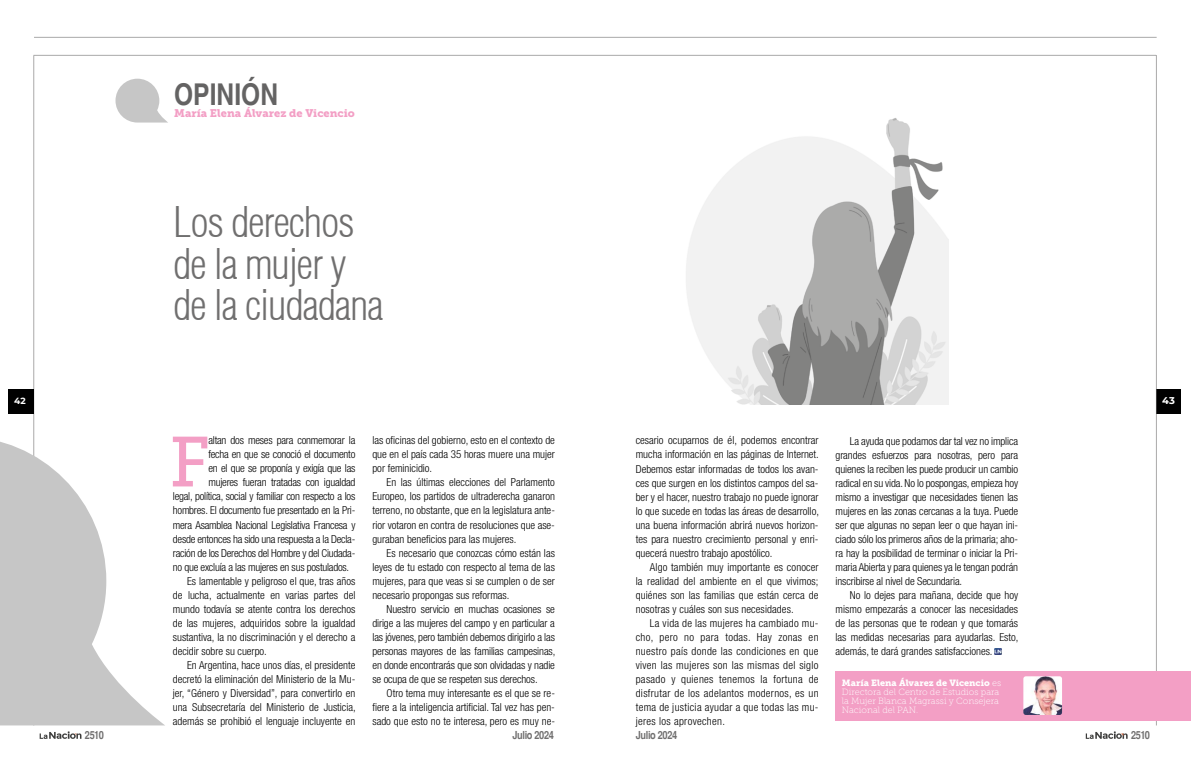
<style>
.page{position:relative;width:1191px;height:766px;background:#fff}
.page>*{position:absolute;margin:0;border:0;box-sizing:border-box;transform-origin:0 0}
.t1{font:70.5px "Museo Slab 500";color:#f39fc5}
.t2{font:300 condensed 41.3px/41.3px "Helvetica";letter-spacing:-.025em;color:#706f6f}
.t3{font:700 condensed 30px "Helvetica";color:#646363}
.t4{font:700 condensed 11.2px "Helvetica";letter-spacing:-.03em;color:#706f6f}
.t5{font:300 condensed 11px/14px "Helvetica Neue LT Std";color:#000;text-align:justify}
.t6{font:300 condensed 11px "Helvetica Neue LT Std";letter-spacing:-.02em;color:#000}
.t7{font:11px "Museo Slab 900";color:#f39fc5}
.t8{font:700 9.9px "Montserrat";color:#fff}
.t9{font:9px/9px "Museo Slab 100";color:#fff;text-align:justify}
.t10{font:9px "Museo Slab 900";color:#fff}
.s1{font-family:"Museo Slab 100"}
</style>
<div class="page">
<hr style="left:34px;top:37px;width:1122px;height:1px;background:#706f6f">
<hr style="left:34px;top:55px;width:1122px;height:1px;background:#706f6f">
<div style="left:8px;top:388px;width:25px;height:25px;background:#000"></div>
<div style="left:1156px;top:388px;width:25px;height:25px;background:#000"></div>
<svg style="left:40px;top:731px;width:41px;height:7px"></svg>
<svg style="left:1085px;top:731px;width:42px;height:7px"></svg>
<hr style="left:34px;top:56px;width:1px;height:669px;background:#706f6f">
<hr style="left:1156px;top:55px;width:1px;height:670px;background:#706f6f">
<div style="left:9px;top:388px;width:25px;height:25px;background:#000"></div>
<svg style="left:115px;top:79px;width:52px;height:43px"></svg>
<img style="left:686px;top:118px;width:262px;height:287px">
<div style="left:835px;top:671px;width:356px;height:50px;background:#f39fc5"></div>
<img style="left:1023px;top:676px;width:39px;height:38px">
<svg style="left:994px;top:648px;width:7px;height:6px"></svg>
<svg style="left:0;top:436px;width:164px;height:289px;fill:#c6c6c6"></svg>
<h3 class="t3" style="left:174px;top:76px;width:105px">OPINIÓN</h3>
<p class="t7" style="left:174px;top:106px;width:182px">María Elena Álvarez de Vicencio</p>
<h2 class="t2" style="left:173px;top:201px;width:212px">Los derechos de la mujer y de la ciudadana</h2>
<p class="t8" style="left:15px;top:393px;width:14px">42</p>
<p class="t8" style="left:1162px;top:393px;width:14px">43</p>
<h1 class="t1" style="left:169px;top:422px;width:42px">F</h1>
<p class="t6" style="left:208px;top:434px;width:148px">altan dos meses para conmemorar la</p>
<p class="t6" style="left:208px;top:448px;width:148px">fecha en que se conoció el documento</p>
<p class="t6" style="left:208px;top:462px;width:148px">en el que se proponía y exigía que las</p>
<p class="t6" style="left:208px;top:476px;width:148px">mujeres fueran tratadas con igualdad</p>
<p class="t6" style="left:173px;top:490px;width:184px">legal, política, social y familiar con respecto a los</p>
<p class="t6" style="left:173px;top:504px;width:184px">hombres. El documento fue presentado en la Pri-</p>
<p class="t6" style="left:173px;top:518px;width:184px">mera Asamblea Nacional Legislativa Francesa y</p>
<p class="t6" style="left:173px;top:532px;width:184px">desde entonces ha sido una respuesta a la Decla-</p>
<p class="t6" style="left:173px;top:546px;width:184px">ración de los Derechos del Hombre y del Ciudada-</p>
<p class="t6" style="left:173px;top:560px;width:178px">no que excluía a las mujeres en sus postulados.</p>
<p class="t5" style="left:187px;top:573px;width:170px">Es lamentable y peligroso el que, tras años</p>
<p class="t5" style="left:173px;top:587px;width:184px">de lucha, actualmente en varias partes del</p>
<p class="t5" style="left:173px;top:601px;width:184px">mundo todavía se atente contra los derechos</p>
<p class="t5" style="left:173px;top:615px;width:184px">de las mujeres, adquiridos sobre la igualdad</p>
<p class="t5" style="left:173px;top:629px;width:184px">sustantiva, la no discriminación y el derecho a</p>
<p class="t5" style="left:173px;top:643px;width:96px">decidir sobre su cuerpo.</p>
<p class="t5" style="left:187px;top:657px;width:170px">En Argentina, hace unos días, el presidente</p>
<p class="t5" style="left:173px;top:671px;width:184px">decretó la eliminación del Ministerio de la Mu-</p>
<p class="t5" style="left:173px;top:685px;width:184px">jer, “Género y Diversidad”, para convertirlo en</p>
<p class="t5" style="left:173px;top:699px;width:184px">una Subsecretaría del Ministerio de Justicia,</p>
<p class="t5" style="left:173px;top:713px;width:184px">además se prohibió el lenguaje incluyente en</p>
<p class="t5" style="left:372px;top:433px;width:184px">las oficinas del gobierno, esto en el contexto de que en el país cada 35 horas muere una mujer por feminicidio.</p>
<p class="t5" style="left:372px;top:475px;width:184px;text-indent:14px">En las últimas elecciones del Parlamento Europeo, los partidos de ultraderecha ganaron terreno, no obstante, que en la legislatura ante&shy;rior votaron en contra de resoluciones que ase&shy;guraban beneficios para las mujeres.</p>
<p class="t5" style="left:372px;top:545px;width:184px;text-indent:14px">Es necesario que conozcas cómo están las leyes de tu estado con respecto al tema de las mujeres, para que veas si se cumplen o de ser necesario propongas sus reformas.</p>
<p class="t5" style="left:372px;top:601px;width:184px;text-indent:14px">Nuestro servicio en muchas ocasiones se dirige a las mujeres del campo y en particular a las jóvenes, pero también debemos dirigirlo a las personas mayores de las familias campesinas, en donde encontrarás que son olvidadas y nadie se ocupa de que se respeten sus derechos.</p>
<p class="t5" style="left:372px;top:685px;width:184px;text-indent:14px">Otro tema muy interesante es el que se re&shy;fiere a la inteligencia artificial. Tal vez has pen&shy;sado que esto no te interesa, pero es muy ne-</p>
<p class="t5" style="left:636px;top:433px;width:185px">cesario ocuparnos de él, podemos encontrar mucha información en las páginas de Internet.<br>Debemos estar informadas de todos los avan&shy;ces que surgen en los distintos campos del sa&shy;ber y el hacer, nuestro trabajo no puede ignorar lo que sucede en todas las áreas de desarrollo, una buena información abrirá nuevos horizon&shy;tes para nuestro crecimiento personal y enri&shy;quecerá nuestro trabajo apostólico.</p>
<p class="t5" style="left:636px;top:559px;width:184px;text-indent:14px">Algo también muy importante es conocer la realidad del ambiente en el que vivimos; quiénes son las familias que están cerca de nosotras y cuáles son sus necesidades.</p>
<p class="t5" style="left:636px;top:615px;width:184px;text-indent:14px">La vida de las mujeres ha cambiado mu&shy;cho, pero no para todas. Hay zonas en nuestro país donde las condiciones en que viven las mujeres son las mismas del siglo pasado y quienes tenemos la fortuna de disfrutar de los adelantos modernos, es un tema de justicia ayudar a que todas las mu&shy;jeres los aprovechen.</p>
<p class="t5" style="left:835px;top:433px;width:184px;text-indent:14px">La ayuda que podamos dar tal vez no implica grandes esfuerzos para nosotras, pero para quienes la reciben les puede producir un cambio radical en su vida. No lo pospongas, empieza hoy mismo a investigar que necesidades tienen las mujeres en las zonas cercanas a la tuya. Puede ser que algunas no sepan leer o que hayan ini&shy;ciado sólo los primeros años de la primaria; aho&shy;ra hay la posibilidad de terminar o iniciar la Pri&shy;maria Abierta y para quienes ya le tengan podrán inscribirse al nivel de Secundaria.</p>
<p class="t5" style="left:835px;top:587px;width:184px;text-indent:14px">No lo dejes para mañana, decide que hoy mismo empezarás a conocer las necesidades de las personas que te rodean y que tomarás las medidas necesarias para ayudarlas. Esto, además, te dará grandes satisfacciones.</p>
<p class="t10" style="left:842px;top:677px;width:161px">María Elena Álvarez de Vicencio <span class="s1">es</span></p>
<p class="t9" style="left:842px;top:687px;width:159px">Directora del Centro de Estudios para la Mujer Blanca Magrassi y Consejera Nacional del PAN.</p>
<p class="t4" style="left:85px;top:728px;width:21px">2510</p>
<p class="t4" style="left:512px;top:728px;width:43px">Julio 2024</p>
<p class="t4" style="left:636px;top:728px;width:43px">Julio 2024</p>
<p class="t4" style="left:1131px;top:728px;width:21px">2510</p>
</div>
